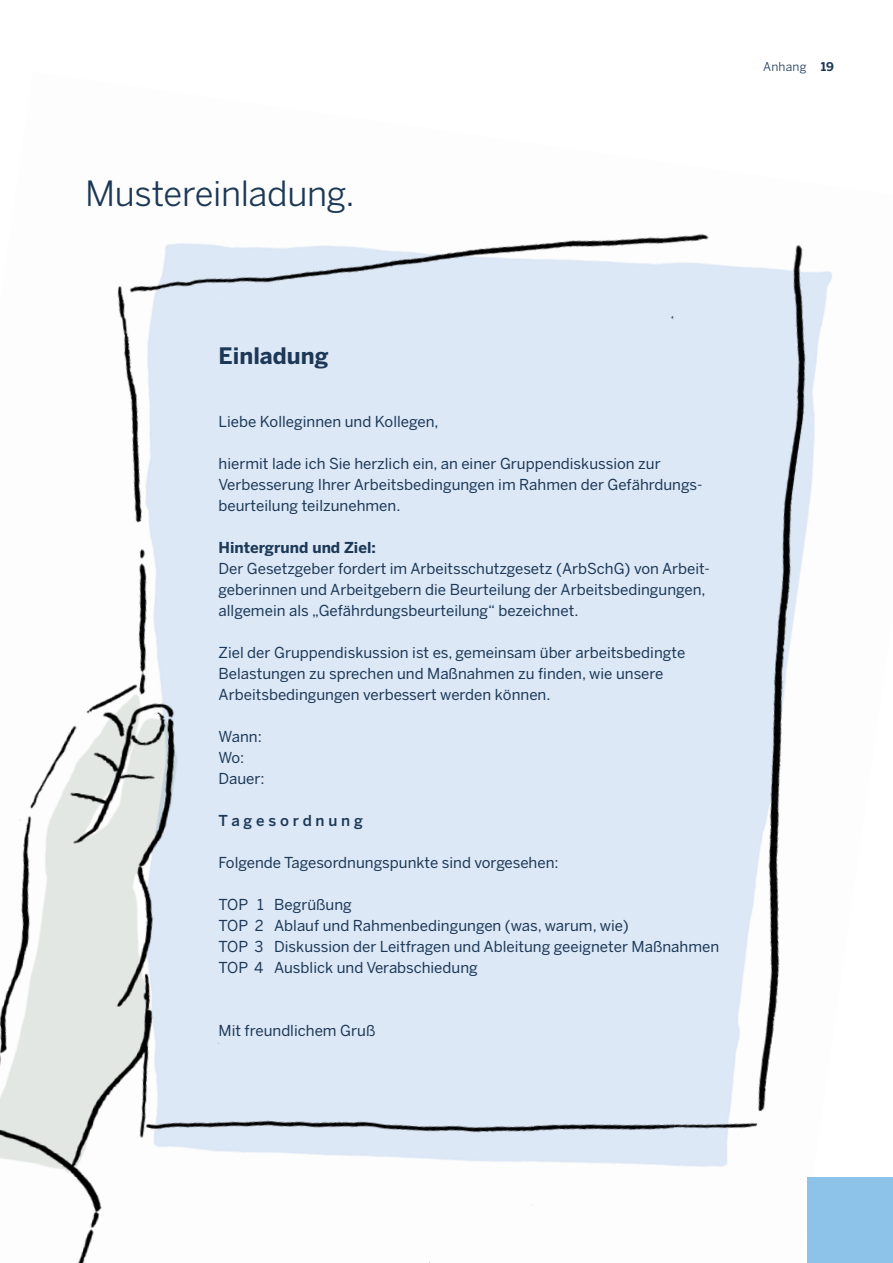
<style>
.page{position:relative;width:893px;height:1263px;background:#fff}
.page>*{position:absolute;margin:0;border:0;box-sizing:border-box;transform-origin:0 0}
.t1{font:34.5px "Benton Sans";letter-spacing:-.01em;color:#1c3856}
.t2{font:700 22.5px "Benton Sans";color:#1c3856}
.t3{font:15px/21px "Benton Sans";color:#1c3856}
.t4{font:700 15px "Benton Sans";color:#1c3856}
.t5{font:500 15px "Benton Sans";color:#1c3856}
.t6{font:12px "Benton Sans";letter-spacing:.015em;color:#1c3856}
.s1{font-weight:700}
</style>
<div class="page">
<img style="left:0;top:233px;width:893px;height:1030px">
<div style="left:808px;top:1178px;width:85px;height:85px;background:#8dc2e9"></div>
<h3 class="t1" style="left:85px;top:173px;width:271px">Mustereinladung.</h3>
<p class="t6" style="left:763px;top:60px;width:72px">Anhang <span class="s1">19</span></p>
<h4 class="t2" style="left:219px;top:342px;width:112px">Einladung</h4>
<p class="t3" style="left:219px;top:410px;width:222px">Liebe Kolleginnen und Kollegen,</p>
<p class="t3" style="left:219px;top:452px;width:486px">hiermit lade ich Sie herzlich ein, an einer Gruppendiskussion zur<br>Verbesserung Ihrer Arbeitsbedingungen im Rahmen der Gefährdungs&shy;beurteilung teilzunehmen.</p>
<h5 class="t4" style="left:219px;top:538px;width:159px">Hintergrund und Ziel:</h5>
<p class="t3" style="left:219px;top:557px;width:493px">Der Gesetzgeber fordert im Arbeitsschutzgesetz (ArbSchG) von Arbeit&shy;geberinnen und Arbeitgebern die Beurteilung der Arbeitsbedingungen, allgemein als „Gefährdungsbeurteilung“ bezeichnet.</p>
<p class="t3" style="left:219px;top:641px;width:468px">Ziel der Gruppendiskussion ist es, gemeinsam über arbeitsbedingte<br>Belastungen zu sprechen und Maßnahmen zu finden, wie unsere<br>Arbeitsbedingungen verbessert werden können.</p>
<p class="t3" style="left:219px;top:725px;width:45px">Wann:</p>
<p class="t3" style="left:219px;top:746px;width:27px">Wo:</p>
<p class="t3" style="left:219px;top:767px;width:48px">Dauer:</p>
<h5 class="t5" style="left:219px;top:811px;width:146px">T a g e s o r d n u n g</h5>
<p class="t3" style="left:219px;top:851px;width:342px">Folgende Tagesordnungspunkte sind vorgesehen:</p>
<p class="t3" style="left:219px;top:893px;width:135px">TOP 1 Begrüßung</p>
<p class="t3" style="left:219px;top:914px;width:412px">TOP 2 Ablauf und Rahmenbedingungen (was, warum, wie)</p>
<p class="t3" style="left:219px;top:935px;width:502px">TOP 3 Diskussion der Leitfragen und Ableitung geeigneter Maßnahmen</p>
<p class="t3" style="left:219px;top:956px;width:261px">TOP 4 Ausblick und Verabschiedung</p>
<p class="t3" style="left:219px;top:1019px;width:158px">Mit freundlichem Gruß</p>
</div>
